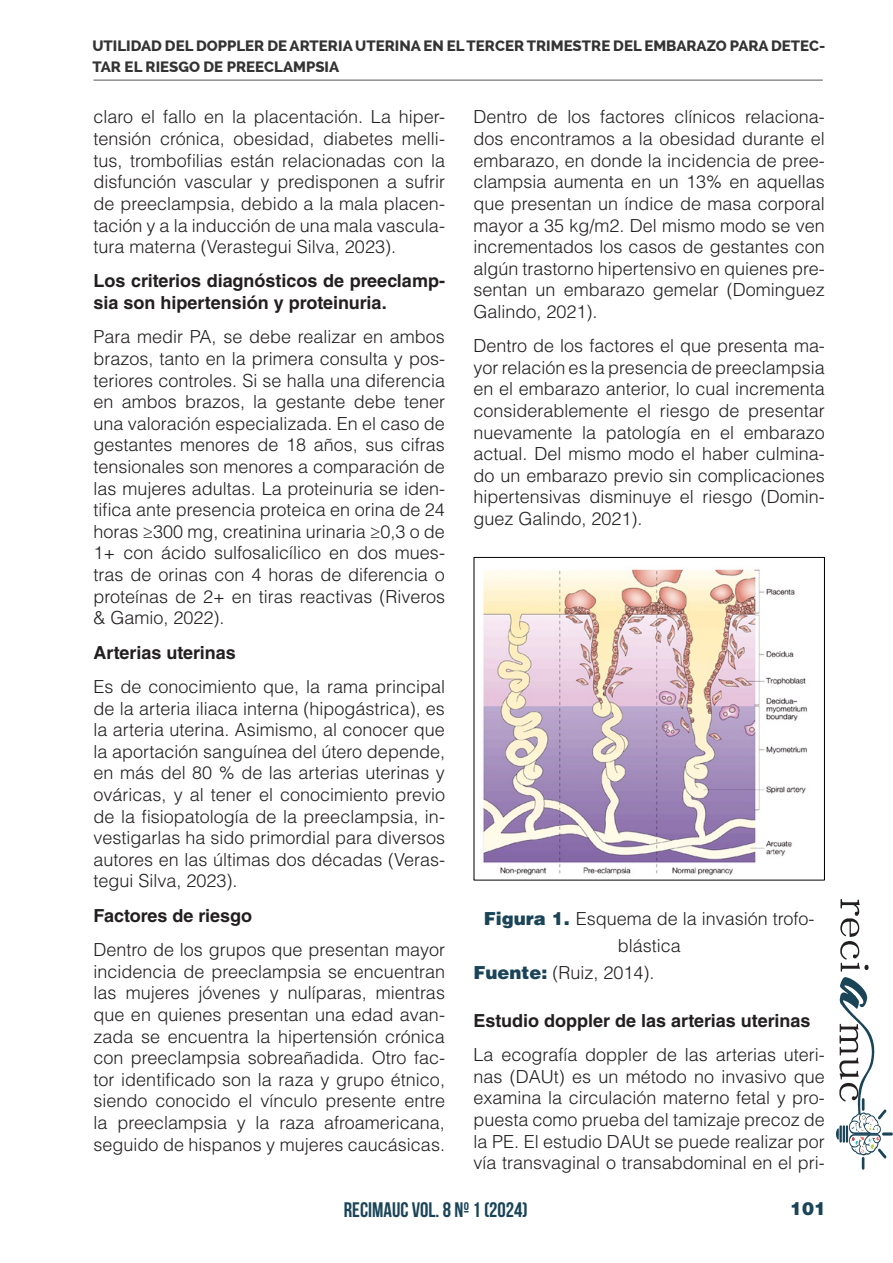
<style>
.page{position:relative;width:893px;height:1263px;background:#fff}
.page>*{position:absolute;margin:0;border:0;box-sizing:border-box;transform-origin:0 0}
.t1{font:700 21px "Bebas Neue";color:#1a4458}
.t2{font:300 18px/21.6px "Helvetica LT Std";color:#231f20;text-align:justify}
.t3{font:700 18px/21.6px "Helvetica LT Std";color:#231f20}
.t4{font:900 18px "Helvetica LT Std";color:#1a4458}
.t5{font:800 15px/21px "Raleway";color:#333}
.s1{font-weight:900;color:#1a4458}
</style>
<div class="page">
<hr style="left:94px;top:80px;width:729px;height:1px;background:#545557">
<svg style="left:836px;top:899px;width:57px;height:271px"></svg>
<img style="left:483px;top:569px;width:325px;height:306px">
<div style="left:473px;top:557px;width:352px;height:323px;border:1px solid #000"></div>
<p class="t5" style="left:92px;top:35px;width:734px">UTILIDAD DEL DOPPLER DE ARTERIA UTERINA EN EL TERCER TRIMESTRE DEL EMBARAZO PARA DETEC-<br>TAR EL RIESGO DE PREECLAMPSIA</p>
<p class="t2" style="left:94px;top:106px;width:353px">claro el fallo en la placentación. La hiper&shy;tensión crónica, obesidad, diabetes melli&shy;tus, trombofilias están relacionadas con la disfunción vascular y predisponen a sufrir de preeclampsia, debido a la mala placen&shy;tación y a la inducción de una mala vascula&shy;tura materna (Verastegui Silva, 2023).</p>
<p class="t3" style="left:94px;top:270px;width:353px">Los criterios diagnósticos de preeclamp&shy;sia son hipertensión y proteinuria.</p>
<p class="t2" style="left:94px;top:326px;width:353px">Para medir PA, se debe realizar en ambos brazos, tanto en la primera consulta y pos&shy;teriores controles. Si se halla una diferencia en ambos brazos, la gestante debe tener una valoración especializada. En el caso de gestantes menores de 18 años, sus cifras tensionales son menores a comparación de las mujeres adultas. La proteinuria se iden&shy;tifica ante presencia proteica en orina de 24 horas ≥300 mg, creatinina urinaria ≥0,3 o de 1+ con ácido sulfosalicílico en dos mues&shy;tras de orinas con 4 horas de diferencia o proteínas de 2+ en tiras reactivas (Riveros &amp; Gamio, 2022).</p>
<p class="t3" style="left:94px;top:641px;width:144px">Arterias uterinas</p>
<p class="t2" style="left:94px;top:676px;width:353px">Es de conocimiento que, la rama principal de la arteria iliaca interna (hipogástrica), es la arteria uterina. Asimismo, al conocer que la aportación sanguínea del útero depende, en más del 80 % de las arterias uterinas y ováricas, y al tener el conocimiento previo de la fisiopatología de la preeclampsia, in&shy;vestigarlas ha sido primordial para diversos autores en las últimas dos décadas (Veras&shy;tegui Silva, 2023).</p>
<p class="t3" style="left:94px;top:904px;width:160px">Factores de riesgo</p>
<p class="t2" style="left:94px;top:939px;width:353px">Dentro de los grupos que presentan mayor incidencia de preeclampsia se encuentran las mujeres jóvenes y nulíparas, mientras que en quienes presentan una edad avan&shy;zada se encuentra la hipertensión crónica con preeclampsia sobreañadida. Otro fac&shy;tor identificado son la raza y grupo étnico, siendo conocido el vínculo presente entre la preeclampsia y la raza afroamericana, seguido de hispanos y mujeres caucásicas.</p>
<p class="t2" style="left:473px;top:106px;width:353px">Dentro de los factores clínicos relaciona&shy;dos encontramos a la obesidad durante el embarazo, en donde la incidencia de pree&shy;clampsia aumenta en un 13% en aquellas que presentan un índice de masa corporal mayor a 35 kg/m2. Del mismo modo se ven incrementados los casos de gestantes con algún trastorno hipertensivo en quienes pre&shy;sentan un embarazo gemelar (Dominguez Galindo, 2021).</p>
<p class="t2" style="left:473px;top:335px;width:353px">Dentro de los factores el que presenta ma&shy;yor relación es la presencia de preeclampsia en el embarazo anterior, lo cual incrementa considerablemente el riesgo de presentar nuevamente la patología en el embarazo actual. Del mismo modo el haber culmina&shy;do un embarazo previo sin complicaciones hipertensivas disminuye el riesgo (Domin&shy;guez Galindo, 2021).</p>
<p class="t2" style="left:484px;top:904px;width:332px;line-height:27px;text-align:center"><span class="s1">Figura 1.</span> Esquema de la invasión trofo&shy;blástica</p>
<p class="t2" style="left:473px;top:961px;width:183px"><span class="s1">Fuente:</span> (Ruiz, 2014).</p>
<p class="t3" style="left:473px;top:1009px;width:338px">Estudio doppler de las arterias uterinas</p>
<p class="t2" style="left:473px;top:1044px;width:353px">La ecografía doppler de las arterias uteri&shy;nas (DAUt) es un método no invasivo que examina la circulación materno fetal y pro&shy;puesta como prueba del tamizaje precoz de la PE. El estudio DAUt se puede realizar por vía transvaginal o transabdominal en el pri-</p>
<p class="t1" style="left:344px;top:1198px;width:185px">RECIMAUC VOL. 8 Nº 1 (2024)</p>
<p class="t4" style="left:790px;top:1197px;width:38px">101</p>
</div>
